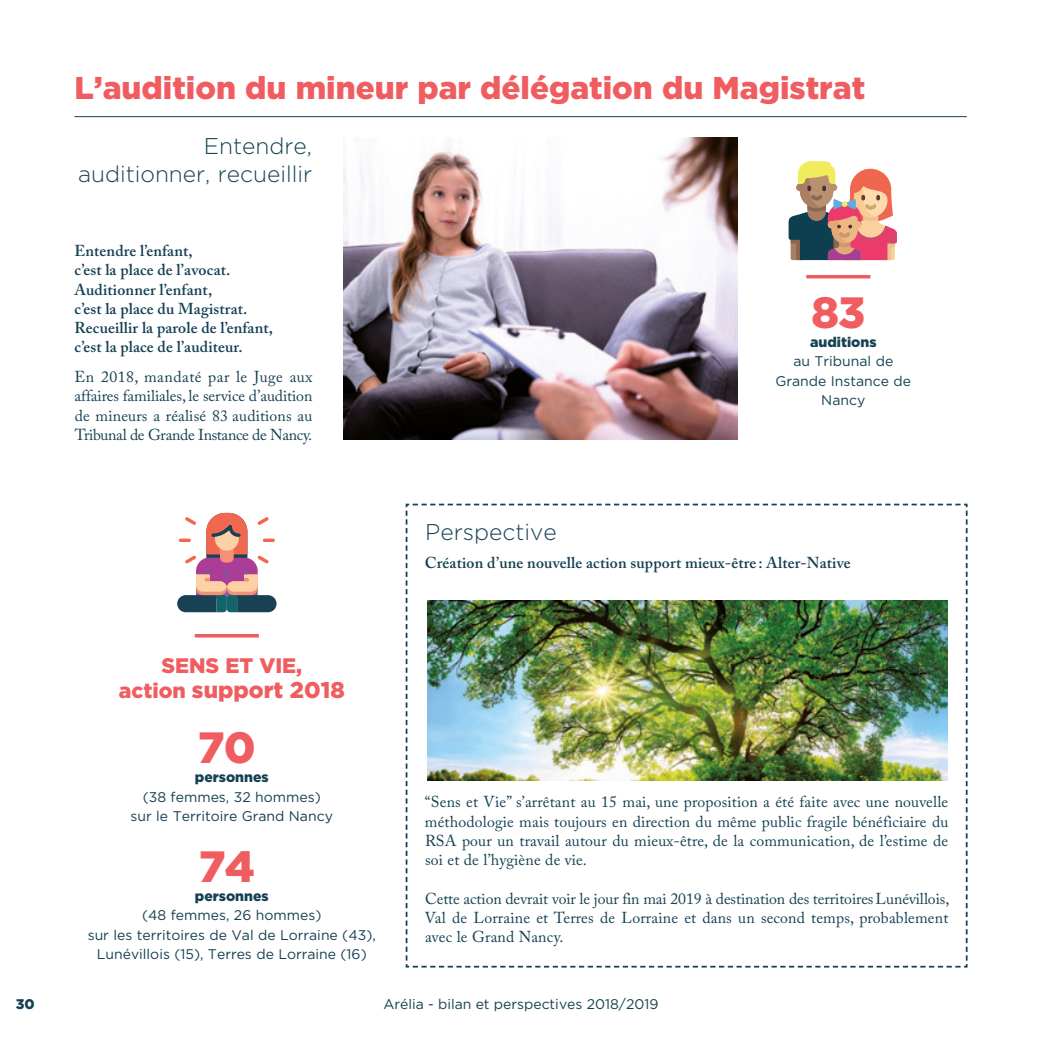
<style>
.page{position:relative;width:1042px;height:1042px;background:#fff}
.page>*{position:absolute;margin:0;border:0;box-sizing:border-box;transform-origin:0 0}
.t1{font:900 43.75px "Gotham";color:#f05d60}
.t2{font:900 31.5px "Gotham";color:#f05d60}
.t3{font:300 22.75px/28px "Gotham";color:#154154;text-align:right}
.t4{font:900 22.75px "Gotham";color:#f05d60}
.t5{font:900 21px "Gotham";color:#f05d60}
.t6{font:15.75px/19.2px "Adobe Caslon Pro";letter-spacing:.01em;color:#154154;text-align:justify}
.t7{font:600 15.75px/19.2px "Adobe Caslon Pro";letter-spacing:.01em;color:#154154}
.t8{font:14px/19.2px "Gotham";color:#154154;text-align:center}
.t9{font:900 14px "Gotham";color:#154154}
.s1{font-size:21px}
</style>
<div class="page">
<img style="left:343px;top:137px;width:394px;height:302px">
<hr style="left:195px;top:634px;width:64px;height:3px;background:#f05d60">
<svg style="left:177px;top:513px;width:99px;height:99px"></svg>
<hr style="left:74px;top:116px;width:893px;height:1px;background:#154154">
<hr style="left:806px;top:275px;width:64px;height:3px;background:#f05d60">
<svg style="left:789px;top:161px;width:108px;height:99px"></svg>
<svg style="left:405px;top:503px;width:563px;height:465px"></svg>
<img style="left:428px;top:601px;width:520px;height:179px">
<h2 class="t2" style="left:74px;top:70px;width:792px">L’audition du mineur par délégation du Magistrat</h2>
<h3 class="t3" style="left:78px;top:132px;width:236px">Entendre, auditionner, recueillir</h3>
<p class="t7" style="left:74px;top:243px;width:200px">Entendre l’enfant,<br>c’est la place de l’avocat.<br>Auditionner l’enfant,<br>c’est la place du Magistrat.<br>Recueillir la parole de l’enfant, c’est la place de l’auditeur.</p>
<p class="t6" style="left:75px;top:369px;width:239px">En 2018, mandaté par le Juge aux affaires familiales, le service d’audition de mineurs a réalisé 83 auditions au Tribunal de Grande Instance de Nancy.</p>
<h3 class="t5" style="left:161px;top:653px;width:142px">SEnS Et VIE,</h3>
<h3 class="t4" style="left:119px;top:676px;width:227px"><span class="s1">action</span> support 2018</h3>
<h1 class="t1" style="left:198px;top:722px;width:59px">70</h1>
<p class="t9" style="left:195px;top:769px;width:75px">personnes</p>
<p class="t8" style="left:131px;top:787px;width:204px">(38 femmes, 32 hommes) sur le territoire Grand nancy</p>
<h1 class="t1" style="left:199px;top:841px;width:58px">74</h1>
<p class="t9" style="left:195px;top:888px;width:75px">personnes</p>
<p class="t8" style="left:88px;top:905px;width:290px">(48 femmes, 26 hommes)<br>sur les territoires de val de lorraine (43), lunévillois (15), terres de lorraine (16)</p>
<h1 class="t1" style="left:811px;top:287px;width:55px">83</h1>
<p class="t9" style="left:810px;top:334px;width:68px">auditions</p>
<p class="t8" style="left:775px;top:351px;width:137px">au tribunal de<br>Grande instance de nancy</p>
<h3 class="t3" style="left:425px;top:517px;width:133px">Perspective</h3>
<p class="t7" style="left:425px;top:554px;width:427px">Création d’une nouvelle action support mieux-être : Alter-Native</p>
<p class="t6" style="left:425px;top:794px;width:525px">“Sens et Vie” s’arrêtant au 15 mai, une proposition a été faite avec une nouvelle méthodologie mais toujours en direction du même public fragile bénéficiaire du RSA pour un travail autour du mieux-être, de la communication, de l’estime de soi et de l’hygiène de vie.</p>
<p class="t6" style="left:425px;top:890px;width:526px">Cette action devrait voir le jour fin mai 2019 à destination des territoires Lunévillois, Val de Lorraine et Terres de Lorraine et dans un second temps, probablement avec le Grand Nancy.</p>
<p class="t9" style="left:16px;top:995px;width:20px">30</p>
<p class="t8" style="left:383px;top:994px;width:276px">arélia - bilan et perspectives 2018/2019</p>
</div>
